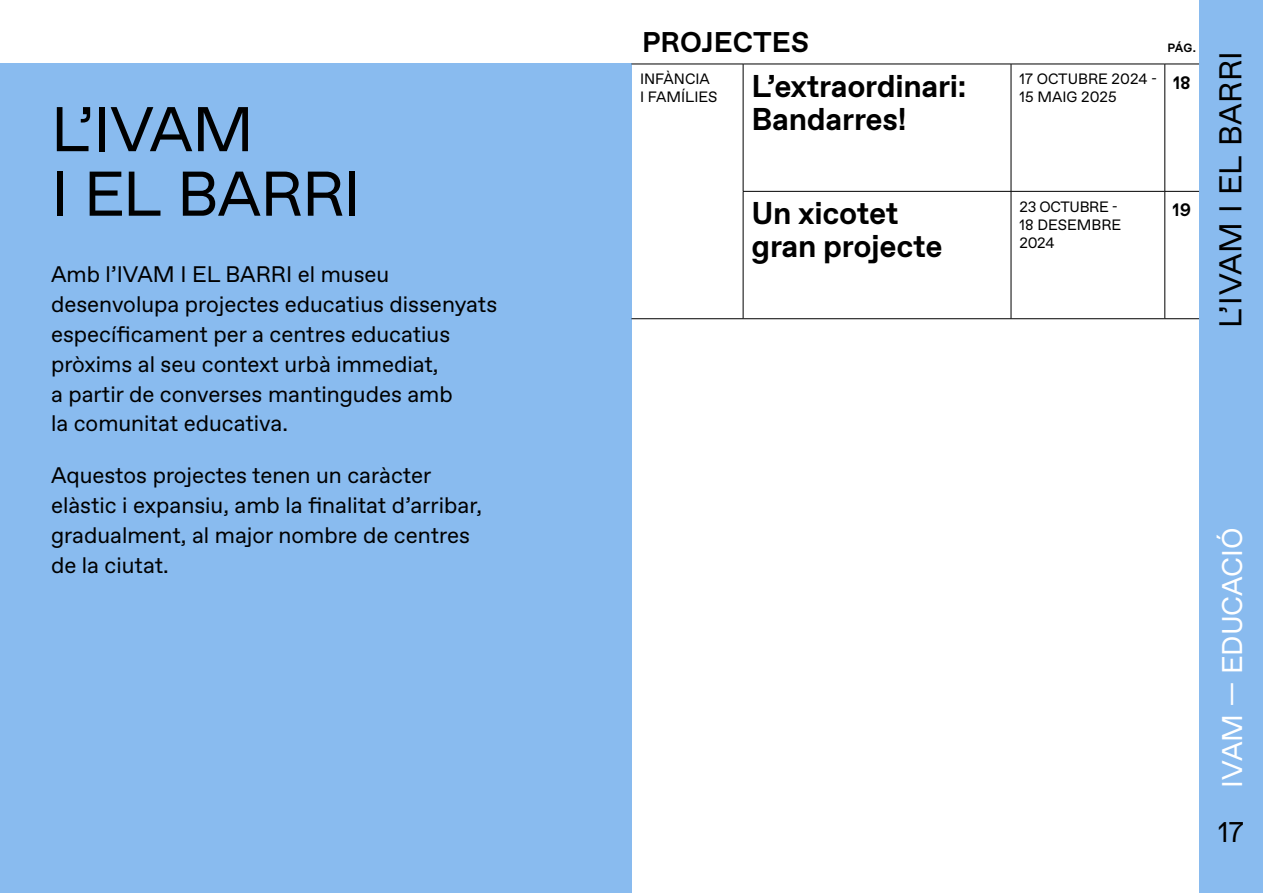
<style>
.page{position:relative;width:1263px;height:893px;background:#fff}
.page>*{position:absolute;margin:0;border:0;box-sizing:border-box;transform-origin:0 0}
.t1{font:63px/64.5px "IVAM Favorit Pro";letter-spacing:-.015em;color:#000}
.t2{font:700 31.5px/33px "IVAM Favorit Pro";letter-spacing:-.01em;color:#000}
.t3{font:31.5px "IVAM Favorit Pro";letter-spacing:.015em;color:#000}
.t4{font:28.5px "IVAM Favorit Pro";color:#fff}
.t5{font:700 28.5px "IVAM Favorit Pro";color:#000}
.t6{font:28.5px "IVAM Favorit Pro";color:#000}
.t7{font:22.5px/30px "IVAM Favorit Pro";color:#000}
.t8{font:700 18px "IVAM Favorit Pro";color:#000}
.t9{font:15px/18px "IVAM Favorit Pro";color:#000}
.t10{font:15px/18px "IVAM Favorit Pro";letter-spacing:-.02em;color:#000}
.t11{font:700 12px "IVAM Favorit Pro";color:#000}
</style>
<div class="page">
<div style="left:1199px;top:0;width:64px;height:893px;background:#89bbef"></div>
<div style="left:0;top:64px;width:631px;height:829px;background:#89bbef"></div>
<hr style="left:743px;top:191px;width:268px;height:1px;background:#000">
<hr style="left:631px;top:318px;width:112px;height:1px;background:#000">
<hr style="left:743px;top:318px;width:268px;height:1px;background:#000">
<hr style="left:1011px;top:191px;width:154px;height:1px;background:#000">
<hr style="left:1011px;top:318px;width:154px;height:1px;background:#000">
<hr style="left:1165px;top:191px;width:34px;height:1px;background:#000">
<hr style="left:1165px;top:318px;width:34px;height:1px;background:#000">
<hr style="left:743px;top:64px;width:1px;height:127px;background:#000">
<hr style="left:743px;top:192px;width:1px;height:127px;background:#000">
<hr style="left:1011px;top:64px;width:1px;height:127px;background:#000">
<hr style="left:1011px;top:192px;width:1px;height:127px;background:#000">
<hr style="left:631px;top:64px;width:112px;height:1px;background:#000">
<hr style="left:743px;top:64px;width:268px;height:1px;background:#000">
<hr style="left:1011px;top:64px;width:154px;height:1px;background:#000">
<hr style="left:1165px;top:64px;width:34px;height:1px;background:#000">
<hr style="left:1164px;top:64px;width:1px;height:127px;background:#000">
<hr style="left:1164px;top:192px;width:1px;height:127px;background:#000">
<h1 class="t1" style="left:51px;top:98px;width:312px">L’IVAM<br>I EL BARRI</h1>
<p class="t7" style="left:51px;top:259px;width:448px">Amb l’IVAM I EL BARRI el museu desenvolupa projectes educatius dissenyats específicament per a centres educatius pròxims al seu context urbà immediat,<br>a partir de converses mantingudes amb<br>la comunitat educativa.</p>
<p class="t7" style="left:51px;top:460px;width:433px">Aquestos projectes tenen un caràcter elàstic i expansiu, amb la finalitat d’arribar, gradualment, al major nombre de centres de la ciutat.</p>
<p class="t5" style="left:642px;top:25px;width:168px">PROJECTES</p>
<p class="t11" style="left:1167px;top:41px;width:30px">PÁG.</p>
<p class="t9" style="left:640px;top:70px;width:71px">INFÀNCIA</p>
<h2 class="t2" style="left:752px;top:70px;width:216px;text-indent:-112px"><sub>I</sub> <sub>FAMÍLIES</sub> L’extraordinari:<br>Bandarres!</h2>
<p class="t9" style="left:1019px;top:70px;width:139px">17 OCTUBRE 2024 -<br>15 MAIG 2025</p>
<p class="t8" style="left:1173px;top:72px;width:19px">18</p>
<h2 class="t2" style="left:752px;top:198px;width:192px">Un xicotet gran projecte</h2>
<p class="t10" style="left:1019px;top:198px;width:103px">23 OCTUBRE -<br>18 DESEMBRE<br>2024</p>
<p class="t8" style="left:1173px;top:199px;width:20px">19</p>
<h2 class="t3" style="left:1212px;top:328px;width:278px;rotate:-90deg">L’IVAM I EL BARRI</h2>
<p class="t4" style="left:1216px;top:788px;width:262px;rotate:-90deg">IVAM — EDUCACIÓ</p>
<p class="t6" style="left:1218px;top:816px;width:28px">17</p>
</div>
